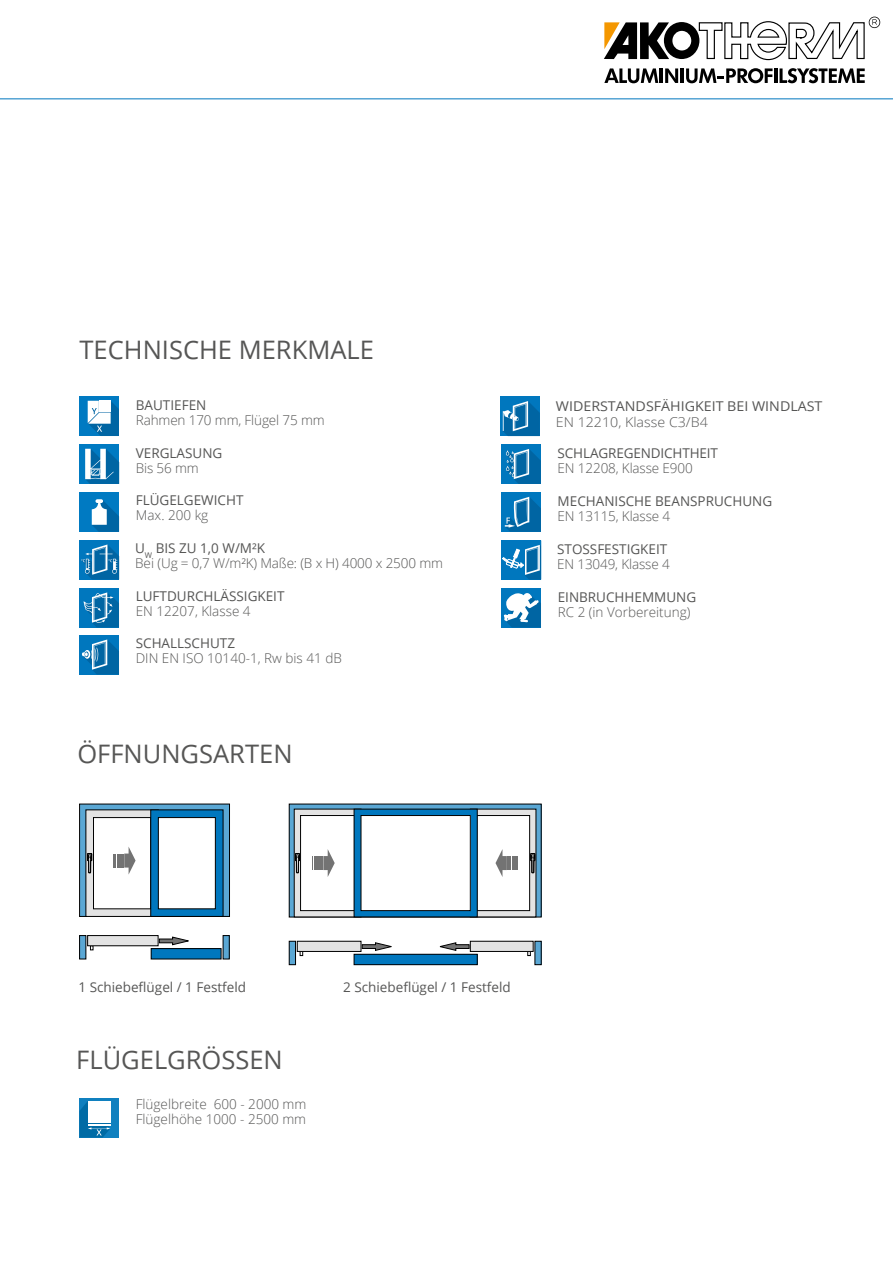
<style>
.page{position:relative;width:893px;height:1263px;background:#fff}
.page>*{position:absolute;margin:0;border:0;box-sizing:border-box;transform-origin:0 0}
.Flyer_Überschrift_Ka{font:25.5px "Open Sans";color:#565655}
.t1{font:13.5px/15px "Open Sans";color:#565655}
.t2{font:300 13.5px "Open Sans";color:#565655}
.t3{font:13.5px/16.2px "Open Sans";color:#565655;scale:1.05 1}
.s1{font-weight:300}
</style>
<div class="page">
<div style="left:500px;top:396px;width:40px;height:40px;background:#0077be"></div>
<svg style="left:503px;top:401px;width:37px;height:35px"></svg>
<div style="left:501px;top:444px;width:40px;height:40px;background:#0077be"></div>
<svg style="left:506px;top:449px;width:35px;height:35px"></svg>
<div style="left:501px;top:492px;width:40px;height:40px;background:#0077be"></div>
<svg style="left:505px;top:497px;width:36px;height:35px"></svg>
<div style="left:501px;top:540px;width:40px;height:40px;background:#0077be"></div>
<svg style="left:502px;top:545px;width:39px;height:35px"></svg>
<div style="left:501px;top:588px;width:40px;height:39px;background:#0077be"></div>
<svg style="left:504px;top:593px;width:37px;height:34px"></svg>
<div style="left:80px;top:444px;width:39px;height:40px;background:#007ac2"></div>
<svg style="left:85px;top:449px;width:34px;height:35px"></svg>
<div style="left:80px;top:492px;width:39px;height:40px;background:#007ac2"></div>
<svg style="left:92px;top:499px;width:27px;height:33px"></svg>
<div style="left:80px;top:540px;width:39px;height:39px;background:#0077be"></div>
<svg style="left:81px;top:544px;width:38px;height:35px"></svg>
<div style="left:80px;top:588px;width:39px;height:39px;background:#0077be"></div>
<svg style="left:84px;top:592px;width:35px;height:35px"></svg>
<div style="left:80px;top:396px;width:39px;height:40px;background:#007ac2"></div>
<svg style="left:88px;top:401px;width:31px;height:35px"></svg>
<div style="left:80px;top:804px;width:149px;height:112px;background:linear-gradient(to right,#5aa7d4,#5aa7d4)"></div>
<div style="left:79px;top:804px;width:151px;height:113px;border:1px solid #000"></div>
<div style="left:86px;top:810px;width:72px;height:106px;background:#e3e3e3"></div>
<div style="left:93px;top:817px;width:58px;height:92px;background:#fff"></div>
<div style="left:93px;top:817px;width:58px;height:92px;border:1px solid #000"></div>
<svg style="left:87px;top:853px;width:5px;height:20px"></svg>
<div style="left:151px;top:948px;width:70px;height:11px;background:#0077be"></div>
<div style="left:151px;top:948px;width:70px;height:11px;border:1px solid #000"></div>
<div style="left:223px;top:935px;width:6px;height:24px;background:#5aa7d4"></div>
<div style="left:223px;top:935px;width:7px;height:24px;border:1px solid #000"></div>
<svg style="left:159px;top:936px;width:30px;height:9px"></svg>
<div style="left:80px;top:935px;width:6px;height:24px;background:#5aa7d4"></div>
<div style="left:79px;top:935px;width:7px;height:24px;border:1px solid #000"></div>
<div style="left:88px;top:935px;width:70px;height:11px;background:#e3e3e3"></div>
<div style="left:87px;top:935px;width:71px;height:11px;border:1px solid #000"></div>
<svg style="left:113px;top:847px;width:23px;height:27px"></svg>
<svg style="left:150px;top:809px;width:74px;height:108px"></svg>
<svg style="left:291px;top:806px;width:249px;height:109px;background:#5f98ba"></svg>
<div style="left:289px;top:804px;width:253px;height:113px;border:1px solid #000"></div>
<svg style="left:478px;top:811px;width:56px;height:104px"></svg>
<div style="left:294px;top:809px;width:67px;height:108px;background:#e3e3e3"></div>
<div style="left:294px;top:809px;width:67px;height:108px;border:1px solid #000"></div>
<div style="left:301px;top:815px;width:53px;height:95px;background:#fff"></div>
<div style="left:300px;top:815px;width:55px;height:96px;border:1px solid #000"></div>
<div style="left:477px;top:815px;width:53px;height:95px;background:#fff"></div>
<div style="left:476px;top:815px;width:54px;height:96px;border:1px solid #000"></div>
<svg style="left:530px;top:853px;width:5px;height:20px"></svg>
<svg style="left:295px;top:853px;width:5px;height:20px"></svg>
<svg style="left:495px;top:849px;width:23px;height:28px"></svg>
<svg style="left:312px;top:849px;width:23px;height:28px"></svg>
<div style="left:354px;top:954px;width:123px;height:11px;background:#0077be"></div>
<div style="left:354px;top:954px;width:123px;height:11px;border:1px solid #000"></div>
<div style="left:289px;top:941px;width:7px;height:24px;background:#5aa7d4"></div>
<div style="left:289px;top:941px;width:7px;height:24px;border:1px solid #000"></div>
<div style="left:535px;top:941px;width:6px;height:24px;background:#5aa7d4"></div>
<svg style="left:362px;top:942px;width:30px;height:9px"></svg>
<div style="left:297px;top:941px;width:64px;height:10px;background:#e3e3e3"></div>
<div style="left:297px;top:941px;width:64px;height:11px;border:1px solid #000"></div>
<svg style="left:527px;top:952px;width:4px;height:4px"></svg>
<svg style="left:439px;top:942px;width:31px;height:9px"></svg>
<div style="left:470px;top:941px;width:63px;height:10px;background:#e3e3e3"></div>
<div style="left:470px;top:941px;width:63px;height:11px;border:1px solid #000"></div>
<svg style="left:353px;top:808px;width:125px;height:109px;background:#0868a1"></svg>
<div style="left:361px;top:815px;width:109px;height:95px;background:#fff"></div>
<div style="left:361px;top:815px;width:110px;height:96px;border:1px solid #000"></div>
<div style="left:80px;top:635px;width:39px;height:39px;background:#0077be"></div>
<svg style="left:82px;top:639px;width:37px;height:35px"></svg>
<div style="left:80px;top:1098px;width:39px;height:39px;background:#1080bf"></div>
<svg style="left:80px;top:1101px;width:30px;height:36px"></svg>
<hr style="left:0;top:98px;width:893px;height:1px;background:#0077be">
<svg style="left:604px;top:68px;width:54px;height:15px"></svg>
<hr style="left:660px;top:68px;width:3px;height:15px;background:#000">
<svg style="left:665px;top:68px;width:13px;height:15px"></svg>
<hr style="left:681px;top:68px;width:3px;height:15px;background:#000">
<svg style="left:686px;top:68px;width:86px;height:15px"></svg>
<hr style="left:774px;top:68px;width:3px;height:15px;background:#000">
<svg style="left:779px;top:68px;width:86px;height:15px"></svg>
<svg style="left:604px;top:17px;width:276px;height:44px"></svg>
<p class="Flyer_Überschrift_Ka" style="left:80px;top:332px;width:296px">TECHNISCHE MERKMALE</p>
<p class="t1" style="left:136px;top:397px;width:72px">BAUTIEFEN</p>
<p class="t2" style="left:136px;top:411px;width:190px">Rahmen 170 mm, Flügel 75 mm</p>
<p class="t1" style="left:136px;top:445px;width:88px">VERGLASUNG</p>
<p class="t2" style="left:136px;top:459px;width:65px">Bis 56 mm</p>
<p class="t1" style="left:136px;top:493px;width:109px">FLÜGELGEWICHT</p>
<p class="t2" style="left:136px;top:506px;width:74px">Max. 200 kg</p>
<p class="t1" style="left:135px;top:541px;width:131px">U<sub>W</sub> BIS ZU 1,0 W/M²K</p>
<p class="t2" style="left:135px;top:554px;width:309px">Bei (Ug = 0,7 W/m²K) Maße: (B x H) 4000 x 2500 mm</p>
<p class="t1" style="left:136px;top:588px;width:150px">LUFTDURCHLÄSSIGKEIT</p>
<p class="t2" style="left:136px;top:602px;width:116px">EN 12207, Klasse 4</p>
<p class="t1" style="left:136px;top:635px;width:101px">SCHALLSCHUTZ</p>
<p class="t2" style="left:136px;top:649px;width:208px">DIN EN ISO 10140-1, Rw bis 41 dB</p>
<p class="Flyer_Überschrift_Ka" style="left:77px;top:736px;width:217px">ÖFFNUNGSARTEN</p>
<p class="t3" style="left:556px;top:398px;width:255px">WIDERSTANDSFÄHIGKEIT BEI WINDLAST<br><span class="s1">EN 12210, Klasse C3/B4</span></p>
<p class="t1" style="left:558px;top:445px;width:162px">SCHLAGREGENDICHTHEIT<br><span class="s1">EN 12208, Klasse E900</span></p>
<p class="t1" style="left:558px;top:493px;width:216px">MECHANISCHE BEANSPRUCHUNG<br><span class="s1">EN 13115, Klasse 4</span></p>
<p class="t1" style="left:557px;top:541px;width:114px">STOSSFESTIGKEIT<br><span class="s1">EN 13049, Klasse 4</span></p>
<p class="t1" style="left:558px;top:589px;width:140px">EINBRUCHHEMMUNG</p>
<p class="t2" style="left:558px;top:602px;width:134px">RC 2 (in Vorbereitung)</p>
<p class="t1" style="left:78px;top:979px;width:169px">1 Schiebeflügel / 1 Festfeld</p>
<p class="t1" style="left:343px;top:979px;width:169px">2 Schiebeflügel / 1 Festfeld</p>
<p class="Flyer_Überschrift_Ka" style="left:76px;top:1042px;width:208px">FLÜGELGRÖSSEN</p>
<p class="t2" style="left:136px;top:1094px;width:172px">Flügelbreite 600 - 2000 mm</p>
<p class="t2" style="left:136px;top:1109px;width:172px">Flügelhöhe 1000 - 2500 mm</p>
</div>
